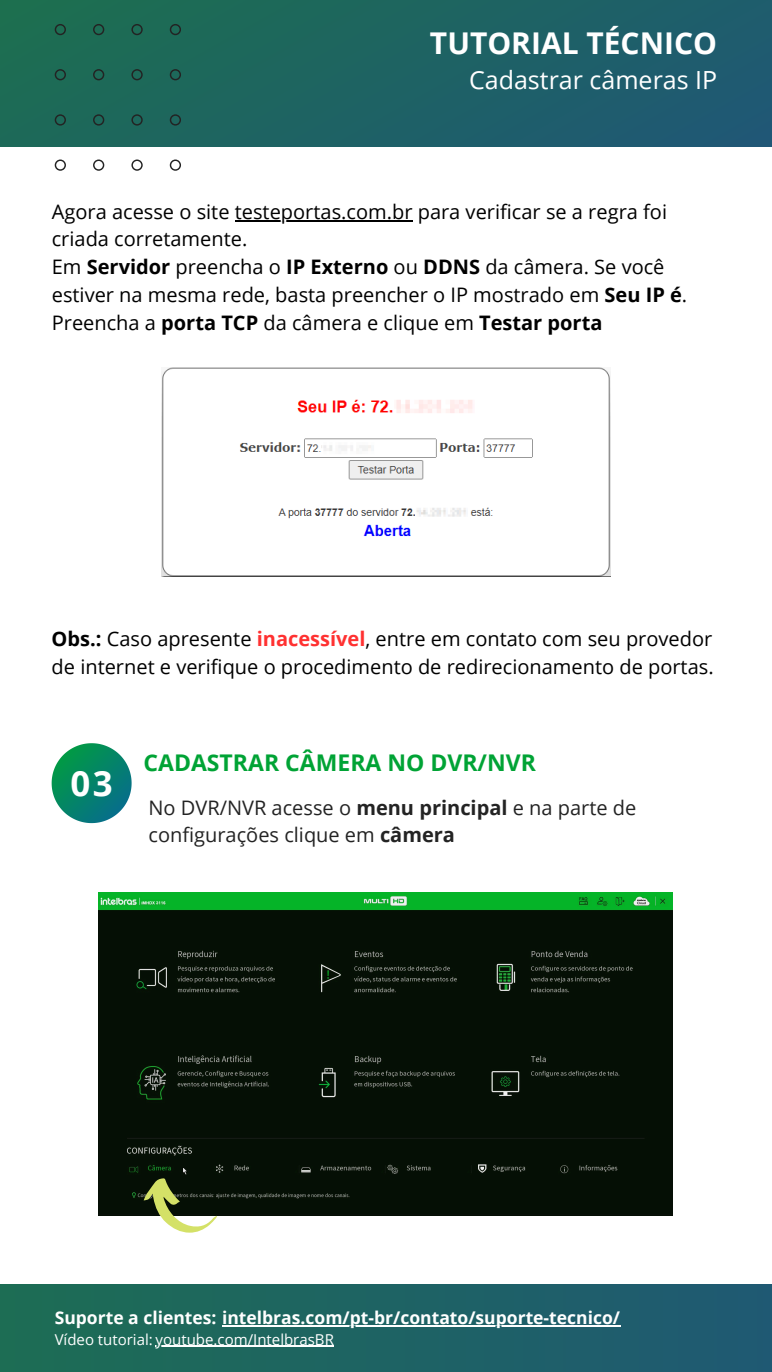
<style>
.page{position:relative;width:772px;height:1372px;background:#fff}
.page>*{position:absolute;margin:0;border:0;box-sizing:border-box;transform-origin:0 0}
.t1{font:700 34.8px "Open Sans";color:#fff}
.t2{font:700 30px "Open Sans";color:#fff}
.t3{font:25px "Open Sans";color:#fff}
.t4{font:700 23px "Open Sans";color:#00a335}
.t5{font:20px/27.8px "Open Sans";color:#000}
.t6{font:20px/27.8px "Open Sans";color:#232323}
.t7{font:700 17.5px "Open Sans";color:#fff}
.t8{font:15px "Open Sans";color:#fff}
.s1{font-weight:700}
.s2{font-weight:700;color:#ff3131}
</style>
<div class="page">
<div style="left:0;top:0;width:771px;height:146px;background:linear-gradient(to right,#1d6e51,#1f5972)"></div>
<svg style="left:55px;top:24px;width:126px;height:147px;background:#3f7d6f"></svg>
<div style="left:0;top:1284px;width:771px;height:88px;background:linear-gradient(to right,#1d6d54,#1f5973)"></div>
<svg style="left:52px;top:743px;width:79px;height:80px"></svg>
<img style="left:99px;top:892px;width:573px;height:323px">
<svg style="left:144px;top:1178px;width:73px;height:54px"></svg>
<hr style="left:235px;top:220px;width:177px;height:2px;background:#000">
<hr style="left:222px;top:1325px;width:398px;height:2px;background:#fff">
<hr style="left:156px;top:1345px;width:178px;height:2px;background:#fff">
<img style="left:162px;top:367px;width:448px;height:209px">
<svg style="left:394px;top:396px;width:80px;height:23px"></svg>
<svg style="left:415px;top:504px;width:53px;height:15px"></svg>
<div style="left:322px;top:441px;width:53px;height:15px;background:#fff"></div>
<p class="t2" style="left:430px;top:22px;width:288px">TUTORIAL TÉCNICO</p>
<p class="t3" style="left:469px;top:63px;width:250px">Cadastrar câmeras IP</p>
<h1 class="t5" style="left:52px;top:197px;width:616px">Agora acesse o site testeportas.com.br para verificar se a regra foi</h1>
<h3 class="t5" style="left:52px;top:225px;width:636px">criada corretamente.<br>Em <span class="s1">Servidor</span> preencha o <span class="s1">IP Externo</span> ou <span class="s1">DDNS</span> da câmera. Se você estiver na mesma rede, basta preencher o IP mostrado em <span class="s1">Seu IP é</span>.<br>Preencha a <span class="s1">porta TCP</span> da câmera e clique em <span class="s1">Testar porta</span></h3>
<p class="t5" style="left:52px;top:624px;width:663px"><span class="s1">Obs.:</span> Caso apresente <span class="s2">inacessível</span>, entre em contato com seu provedor de internet e verifique o procedimento de redirecionamento de portas.</p>
<p class="t1" style="left:70px;top:759px;width:44px">03</p>
<p class="t4" style="left:143px;top:747px;width:394px">CADASTRAR CÂMERA NO DVR/NVR</p>
<h4 class="t6" style="left:148px;top:793px;width:489px">No DVR/NVR acesse o <span class="s1">menu principal</span> e na parte de configurações clique em <span class="s1">câmera</span></h4>
<p class="t7" style="left:55px;top:1306px;width:566px">Suporte a clientes: intelbras.com/pt-br/contato/suporte-tecnico/</p>
<h4 class="t8" style="left:55px;top:1328px;width:281px">Vídeo tutorial: youtube.com/IntelbrasBR</h4>
</div>
